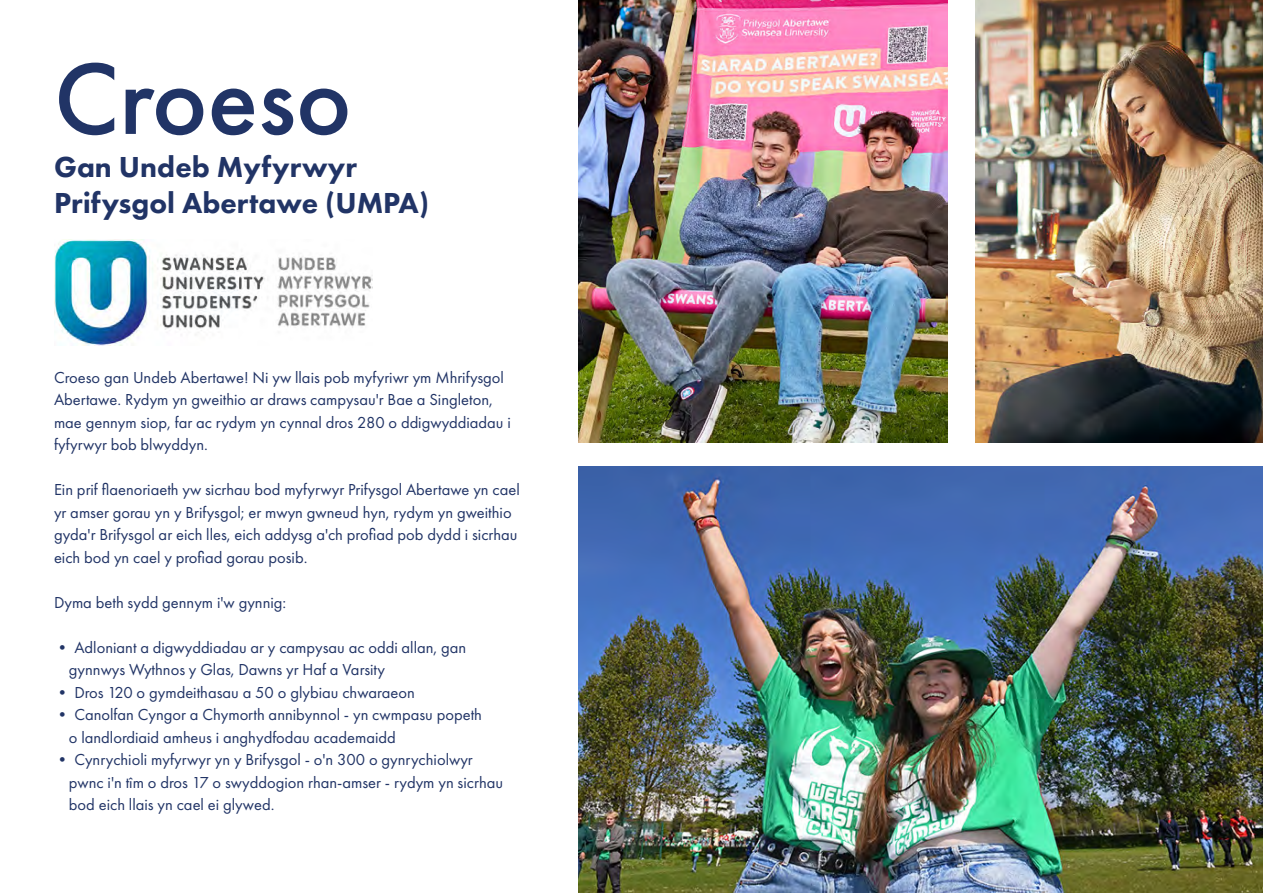
<style>
.page{position:relative;width:1263px;height:893px;background:#fff}
.page>*{position:absolute;margin:0;border:0;box-sizing:border-box;transform-origin:0 0}
.Large_Blue_Title{font:500 105px "Futura PT";color:#213466}
.Small_White_Caps_Header{font:800 30px "Futura PT";color:#213466}
.Body_Text{font:16.5px/22.5px "Futura PT";color:#213466}
</style>
<div class="page">
<img style="left:54px;top:240px;width:319px;height:106px">
<img style="left:975px;top:0;width:288px;height:442px">
<img style="left:579px;top:0;width:369px;height:442px">
<img style="left:578px;top:466px;width:685px;height:427px">
<h1 class="Large_Blue_Title" style="left:54px;top:36px;width:299px">Croeso</h1>
<h2 class="Small_White_Caps_Header" style="left:54px;top:148px;width:304px">Gan Undeb Myfyrwyr</h2>
<h2 class="Small_White_Caps_Header" style="left:54px;top:184px;width:376px">Prifysgol Abertawe (UMPA)</h2>
<p class="Body_Text" style="left:54px;top:366px;width:458px">Croeso gan Undeb Abertawe! Ni yw llais pob myfyriwr ym Mhrifysgol Abertawe. Rydym yn gweithio ar draws campysau'r Bae a Singleton, mae gennym siop, far ac rydym yn cynnal dros 280 o ddigwyddiadau i fyfyrwyr bob blwyddyn.</p>
<p class="Body_Text" style="left:54px;top:478px;width:467px">Ein prif flaenoriaeth yw sicrhau bod myfyrwyr Prifysgol Abertawe yn cael yr amser gorau yn y Brifysgol; er mwyn gwneud hyn, rydym yn gweithio gyda'r Brifysgol ar eich lles, eich addysg a'ch profiad pob dydd i sicrhau eich bod yn cael y profiad gorau posib.</p>
<p class="Body_Text" style="left:54px;top:591px;width:234px">Dyma beth sydd gennym i'w gynnig:</p>
<p class="Body_Text" style="left:54px;top:636px;width:414px">• Adloniant a digwyddiadau ar y campysau ac oddi allan, gan</p>
<p class="Body_Text" style="left:69px;top:658px;width:318px">gynnwys Wythnos y Glas, Dawns yr Haf a Varsity</p>
<p class="Body_Text" style="left:54px;top:681px;width:362px">• Dros 120 o gymdeithasau a 50 o glybiau chwaraeon</p>
<p class="Body_Text" style="left:54px;top:703px;width:429px">• Canolfan Cyngor a Chymorth annibynnol - yn cwmpasu popeth</p>
<p class="Body_Text" style="left:69px;top:726px;width:328px">o landlordiaid amheus i anghydfodau academaidd</p>
<p class="Body_Text" style="left:54px;top:748px;width:420px">• Cynrychioli myfyrwyr yn y Brifysgol - o'n 300 o gynrychiolwyr</p>
<p class="Body_Text" style="left:69px;top:771px;width:436px">pwnc i'n tîm o dros 17 o swyddogion rhan-amser - rydym yn sicrhau bod eich llais yn cael ei glywed.</p>
</div>
